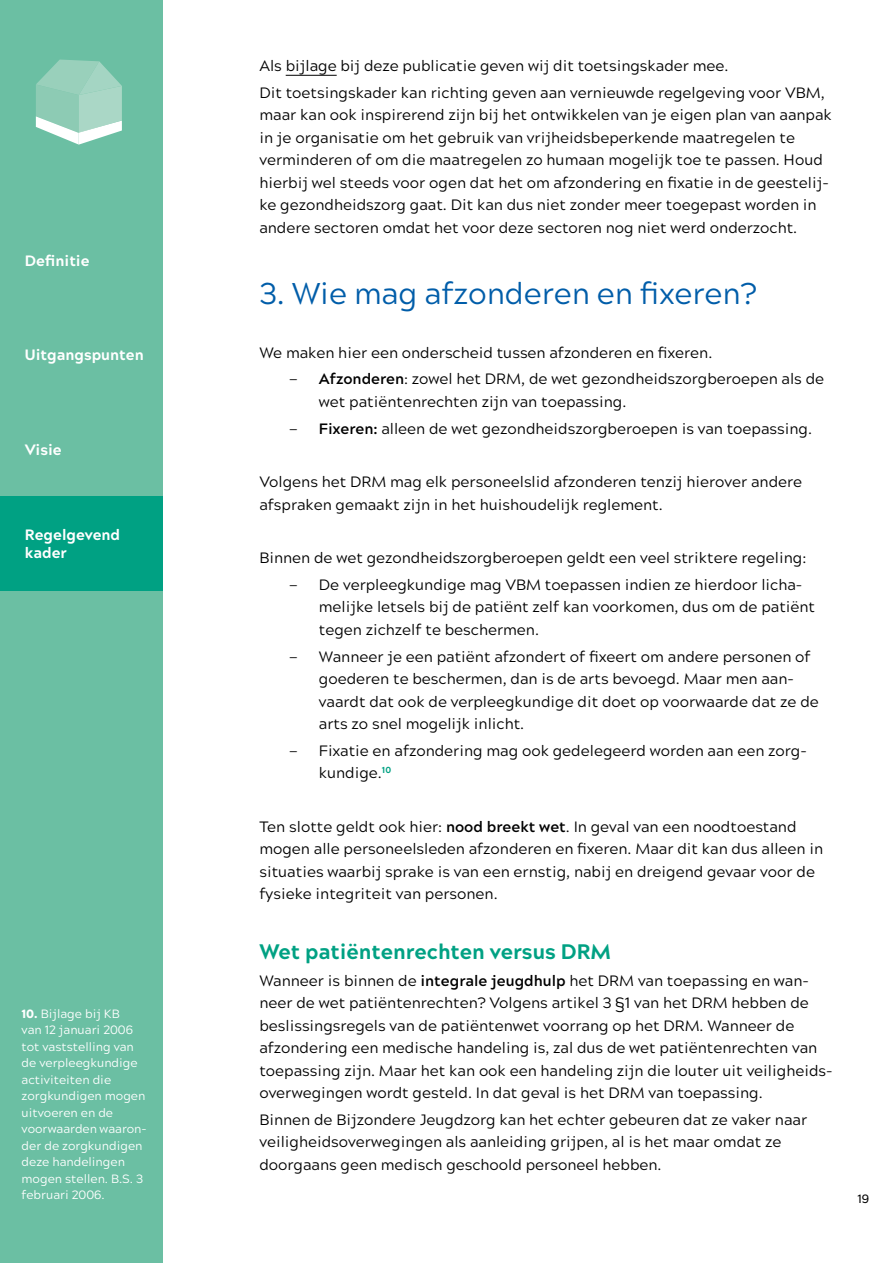
<style>
.page{position:relative;width:893px;height:1263px;background:#fff}
.page>*{position:absolute;margin:0;border:0;box-sizing:border-box;transform-origin:0 0}
.t1{font:30px "Acherus Grotesque";color:#005da9}
.t2{font:800 21px "Acherus Grotesque";color:#00a183}
.t3{font:15px/22.5px "Acherus Grotesque";color:#000}
.t4{font:800 15px/18px "Acherus Grotesque";color:#fff}
.t5{font:12px/16.5px "Acherus Grotesque";color:#fff}
.t6{font:500 12px "Acherus Grotesque";color:#000}
.s1{font-weight:900}
.s2{font-weight:700}
</style>
<div class="page">
<hr style="left:286px;top:75px;width:51px;height:1px;background:#000">
<div style="left:0;top:0;width:162px;height:213px;background:#6bbfa3"></div>
<div style="left:0;top:591px;width:162px;height:672px;background:#6bbfa3"></div>
<div style="left:0;top:213px;width:162px;height:94px;background:#6bbfa3"></div>
<div style="left:0;top:307px;width:162px;height:95px;background:#6bbfa3"></div>
<div style="left:0;top:402px;width:162px;height:94px;background:#6bbfa3"></div>
<div style="left:0;top:496px;width:162px;height:95px;background:#00a183"></div>
<svg style="left:36px;top:60px;width:86px;height:85px"></svg>
<p class="t4" style="left:25px;top:251px;width:66px">Definitie</p>
<p class="t4" style="left:25px;top:345px;width:120px">Uitgangspunten</p>
<p class="t4" style="left:25px;top:440px;width:38px">Visie</p>
<p class="t4" style="left:25px;top:525px;width:97px">Regelgevend kader</p>
<p class="t5" style="left:22px;top:1004px;width:127px"><span class="s1">10.</span> Bijlage bij KB<br>van 12 januari 2006 tot vaststelling van de verpleegkundige activiteiten die zorgkundigen mogen uitvoeren en de voorwaarden waaron&shy;der de zorgkundigen deze handelingen mogen stellen. B.S. 3 februari 2006.</p>
<p class="t3" style="left:259px;top:51px;width:567px;line-height:26.7px">Als bijlage bij deze publicatie geven wij dit toetsingskader mee.<br>Dit toetsingskader kan richting geven aan vernieuwde regelgeving voor VBM,</p>
<p class="t3" style="left:259px;top:103px;width:574px">maar kan ook inspirerend zijn bij het ontwikkelen van je eigen plan van aanpak in je organisatie om het gebruik van vrijheidsbeperkende maatregelen te verminderen of om die maatregelen zo humaan mogelijk toe te passen. Houd hierbij wel steeds voor ogen dat het om afzondering en fixatie in de geestelij&shy;ke gezondheidszorg gaat. Dit kan dus niet zonder meer toegepast worden in andere sectoren omdat het voor deze sectoren nog niet werd onderzocht.</p>
<h1 class="t1" style="left:259px;top:268px;width:498px">3. Wie mag afzonderen en fixeren?</h1>
<p class="t3" style="left:289px;top:338px;width:425px;line-height:26.7px;text-indent:-30px">We maken hier een onderscheid tussen afzonderen en fixeren. −</p>
<p class="t3" style="left:319px;top:367px;width:507px"><span class="s2">Afzonderen</span>: zowel het DRM, de wet gezondheidszorgberoepen als de wet patiëntenrechten zijn van toepassing.</p>
<p class="t3" style="left:289px;top:416px;width:10px">−</p>
<p class="t3" style="left:319px;top:416px;width:495px"><span class="s2">Fixeren:</span> alleen de wet gezondheidszorgberoepen is van toepassing.</p>
<p class="t3" style="left:259px;top:470px;width:544px">Volgens het DRM mag elk personeelslid afzonderen tenzij hierover andere afspraken gemaakt zijn in het huishoudelijk reglement.</p>
<p class="t3" style="left:289px;top:544px;width:519px;line-height:26.7px;text-indent:-30px">Binnen de wet gezondheidszorgberoepen geldt een veel striktere regeling: −</p>
<p class="t3" style="left:319px;top:572px;width:498px">De verpleegkundige mag VBM toepassen indien ze hierdoor licha&shy;melijke letsels bij de patiënt zelf kan voorkomen, dus om de patiënt tegen zichzelf te beschermen.</p>
<p class="t3" style="left:289px;top:644px;width:10px">−</p>
<p class="t3" style="left:319px;top:644px;width:501px">Wanneer je een patiënt afzondert of fixeert om andere personen of goederen te beschermen, dan is de arts bevoegd. Maar men aan&shy;vaardt dat ook de verpleegkundige dit doet op voorwaarde dat ze de arts zo snel mogelijk inlicht.</p>
<p class="t3" style="left:289px;top:738px;width:10px">−</p>
<p class="t3" style="left:319px;top:738px;width:489px">Fixatie en afzondering mag ook gedelegeerd worden aan een zorg&shy;kundige.<sup>10</sup></p>
<p class="t3" style="left:259px;top:815px;width:565px">Ten slotte geldt ook hier: <span class="s2">nood breekt wet</span>. In geval van een noodtoestand mogen alle personeelsleden afzonderen en fixeren. Maar dit kan dus alleen in situaties waarbij sprake is van een ernstig, nabij en dreigend gevaar voor de fysieke integriteit van personen.</p>
<h2 class="t2" style="left:259px;top:933px;width:353px">Wet patiëntenrechten versus DRM</h2>
<p class="t3" style="left:259px;top:968px;width:575px">Wanneer is binnen de <span class="s2">integrale jeugdhulp</span> het DRM van toepassing en wan&shy;neer de wet patiëntenrechten? Volgens artikel 3 §1 van het DRM hebben de beslissingsregels van de patiëntenwet voorrang op het DRM. Wanneer de afzondering een medische handeling is, zal dus de wet patiëntenrechten van toepassing zijn. Maar het kan ook een handeling zijn die louter uit veiligheids&shy;overwegingen wordt gesteld. In dat geval is het DRM van toepassing.</p>
<p class="t3" style="left:259px;top:1108px;width:549px">Binnen de Bijzondere Jeugdzorg kan het echter gebeuren dat ze vaker naar veiligheidsoverwegingen als aanleiding grijpen, al is het maar omdat ze doorgaans geen medisch geschoold personeel hebben.</p>
<p class="t6" style="left:857px;top:1189px;width:13px">19</p>
</div>
